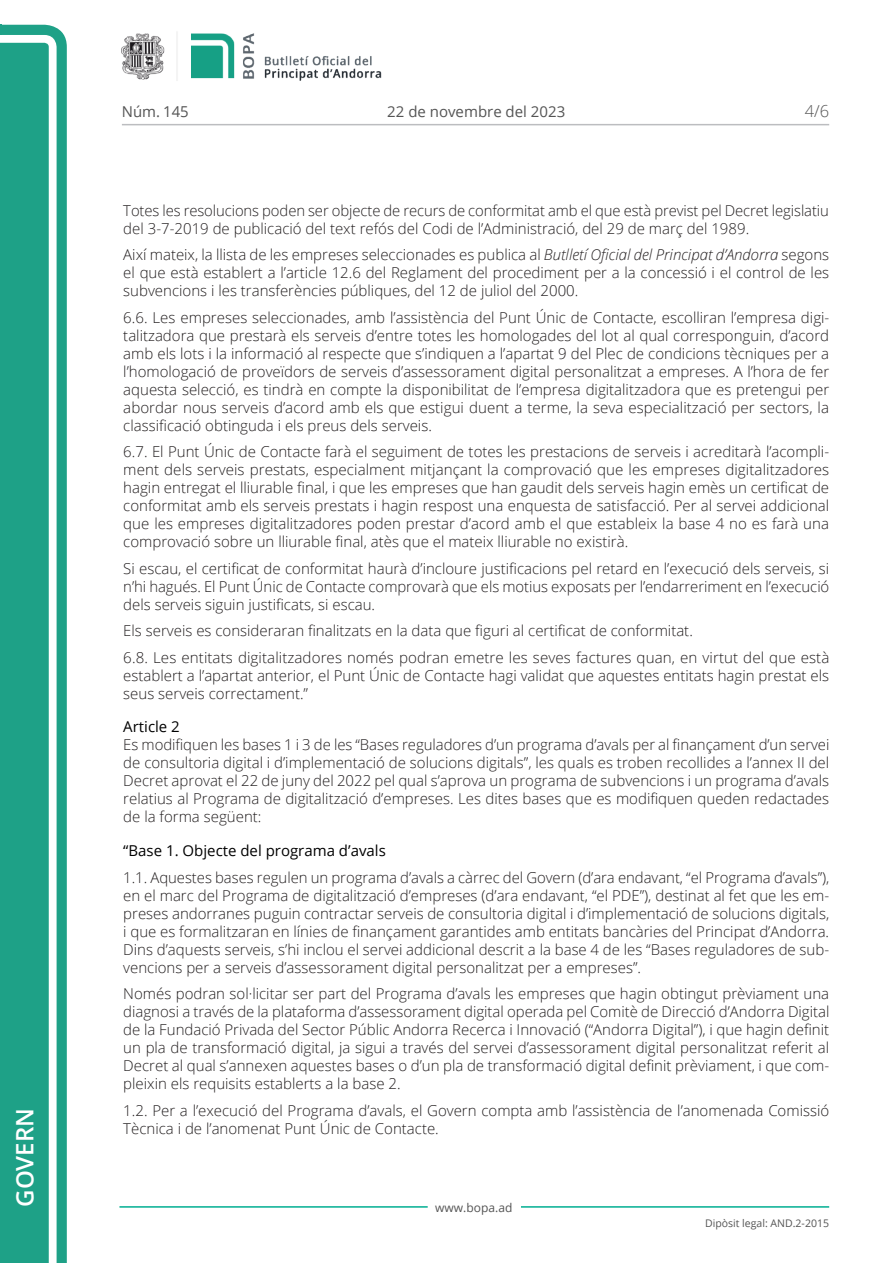
<style>
.page{position:relative;width:893px;height:1263px;background:#fff}
.page>*{position:absolute;margin:0;border:0;box-sizing:border-box;transform-origin:0 0}
.t1{font:600 24px "Open Sans";color:#fff}
.t2{font:300 16.5px "Open Sans";color:#545454}
.Body_text{font:300 15px/18px "Open Sans";color:#231f20;text-align:justify}
.Titol_7_plus{font:15px "Open Sans";color:#000}
.t3{font:15px "Open Sans";color:#545454}
.Titol_7{font:15px "Open Sans";color:#000}
.t4{font:12px "Open Sans";color:#545454}
.t5{font:10.5px "Open Sans";color:#545454}
.s1{font-style:italic}
</style>
<div class="page">
<svg style="left:0;top:25px;width:67px;height:1238px;fill:#1ea187"></svg>
<div style="left:0;top:43px;width:49px;height:1220px;background:#1ea187"></div>
<img style="left:122px;top:32px;width:260px;height:49px">
<hr style="left:119px;top:1206px;width:309px;height:2px;background:#00ae91">
<hr style="left:521px;top:1206px;width:308px;height:2px;background:#00ae91">
<hr style="left:122px;top:124px;width:707px;height:1px;background:#bcbdc0">
<h1 class="t1" style="left:8px;top:1207px;width:100px;rotate:-90deg">Govern</h1>
<p class="t3" style="left:122px;top:102px;width:68px">Núm. 145</p>
<p class="t3" style="left:387px;top:102px;width:179px">22 de novembre del 2023</p>
<p class="t2" style="left:805px;top:100px;width:26px">4/6</p>
<p class="Body_text" style="left:123px;top:201px;width:707px">Totes les resolucions poden ser objecte de recurs de conformitat amb el que està previst pel Decret legislatiu del 3-7-2019 de publicació del text refós del Codi de l’Administració, del 29 de març del 1989.</p>
<p class="Body_text" style="left:123px;top:245px;width:707px">Així mateix, la llista de les empreses seleccionades es publica al <span class="s1">Butlletí Oficial del Principat d’Andorra</span> segons el que està establert a l’article 12.6 del Reglament del procediment per a la concessió i el control de les subvencions i les transferències públiques, del 12 de juliol del 2000.</p>
<p class="Body_text" style="left:123px;top:308px;width:707px">6.6. Les empreses seleccionades, amb l’assistència del Punt Únic de Contacte, escolliran l’empresa digi&shy;talitzadora que prestarà els serveis d’entre totes les homologades del lot al qual corresponguin, d’acord amb els lots i la informació al respecte que s’indiquen a l’apartat 9 del Plec de condicions tècniques per a l’homologació de proveïdors de serveis d’assessorament digital personalitzat a empreses. A l’hora de fer aquesta selecció, es tindrà en compte la disponibilitat de l’empresa digitalitzadora que es pretengui per abordar nous serveis d’acord amb els que estigui duent a terme, la seva especialització per sectors, la classificació obtinguda i els preus dels serveis.</p>
<p class="Body_text" style="left:123px;top:442px;width:707px">6.7. El Punt Únic de Contacte farà el seguiment de totes les prestacions de serveis i acreditarà l’acompli&shy;ment dels serveis prestats, especialment mitjançant la comprovació que les empreses digitalitzadores hagin entregat el lliurable final, i que les empreses que han gaudit dels serveis hagin emès un certificat de conformitat amb els serveis prestats i hagin respost una enquesta de satisfacció. Per al servei addicional que les empreses digitalitzadores poden prestar d’acord amb el que estableix la base 4 no es farà una comprovació sobre un lliurable final, atès que el mateix lliurable no existirà.</p>
<p class="Body_text" style="left:123px;top:559px;width:707px">Si escau, el certificat de conformitat haurà d’incloure justificacions pel retard en l’execució dels serveis, si n’hi hagués. El Punt Únic de Contacte comprovarà que els motius exposats per l’endarreriment en l’execució dels serveis siguin justificats, si escau.</p>
<p class="Body_text" style="left:123px;top:621px;width:571px">Els serveis es consideraran finalitzats en la data que figuri al certificat de conformitat.</p>
<p class="Body_text" style="left:123px;top:648px;width:708px">6.8. Les entitats digitalitzadores només podran emetre les seves factures quan, en virtut del que està establert a l’apartat anterior, el Punt Únic de Contacte hagi validat que aquestes entitats hagin prestat els seus serveis correctament.”</p>
<p class="Titol_7" style="left:123px;top:717px;width:58px">Article 2</p>
<p class="Body_text" style="left:123px;top:736px;width:708px">Es modifiquen les bases 1 i 3 de les “Bases reguladores d’un programa d’avals per al finançament d’un servei de consultoria digital i d’implementació de solucions digitals”, les quals es troben recollides a l’annex II del Decret aprovat el 22 de juny del 2022 pel qual s’aprova un programa de subvencions i un programa d’avals relatius al Programa de digitalització d’empreses. Les dites bases que es modifiquen queden redactades de la forma següent:</p>
<p class="Titol_7_plus" style="left:123px;top:840px;width:264px">“Base 1. Objecte del programa d’avals</p>
<p class="Body_text" style="left:123px;top:868px;width:707px">1.1. Aquestes bases regulen un programa d’avals a càrrec del Govern (d’ara endavant, “el Programa d’avals”), en el marc del Programa de digitalització d’empreses (d’ara endavant, “el PDE”), destinat al fet que les em&shy;preses andorranes puguin contractar serveis de consultoria digital i d’implementació de solucions digitals, i que es formalitzaran en línies de finançament garantides amb entitats bancàries del Principat d’Andorra.<br>Dins d’aquests serveis, s’hi inclou el servei addicional descrit a la base 4 de les “Bases reguladores de sub&shy;vencions per a serveis d’assessorament digital personalitzat per a empreses”.</p>
<p class="Body_text" style="left:123px;top:984px;width:708px">Només podran sol·licitar ser part del Programa d’avals les empreses que hagin obtingut prèviament una diagnosi a través de la plataforma d’assessorament digital operada pel Comitè de Direcció d’Andorra Digital de la Fundació Privada del Sector Públic Andorra Recerca i Innovació (“Andorra Digital”), i que hagin definit un pla de transformació digital, ja sigui a través del servei d’assessorament digital personalitzat referit al Decret al qual s’annexen aquestes bases o d’un pla de transformació digital definit prèviament, i que com&shy;pleixin els requisits establerts a la base 2.</p>
<p class="Body_text" style="left:123px;top:1101px;width:707px">1.2. Per a l’execució del Programa d’avals, el Govern compta amb l’assistència de l’anomenada Comissió<br>Tècnica i de l’anomenat Punt Únic de Contacte.</p>
<p class="t4" style="left:435px;top:1199px;width:79px">www.bopa.ad</p>
<p class="t5" style="left:705px;top:1216px;width:125px">Dipòsit legal: AND.2-2015</p>
</div>
